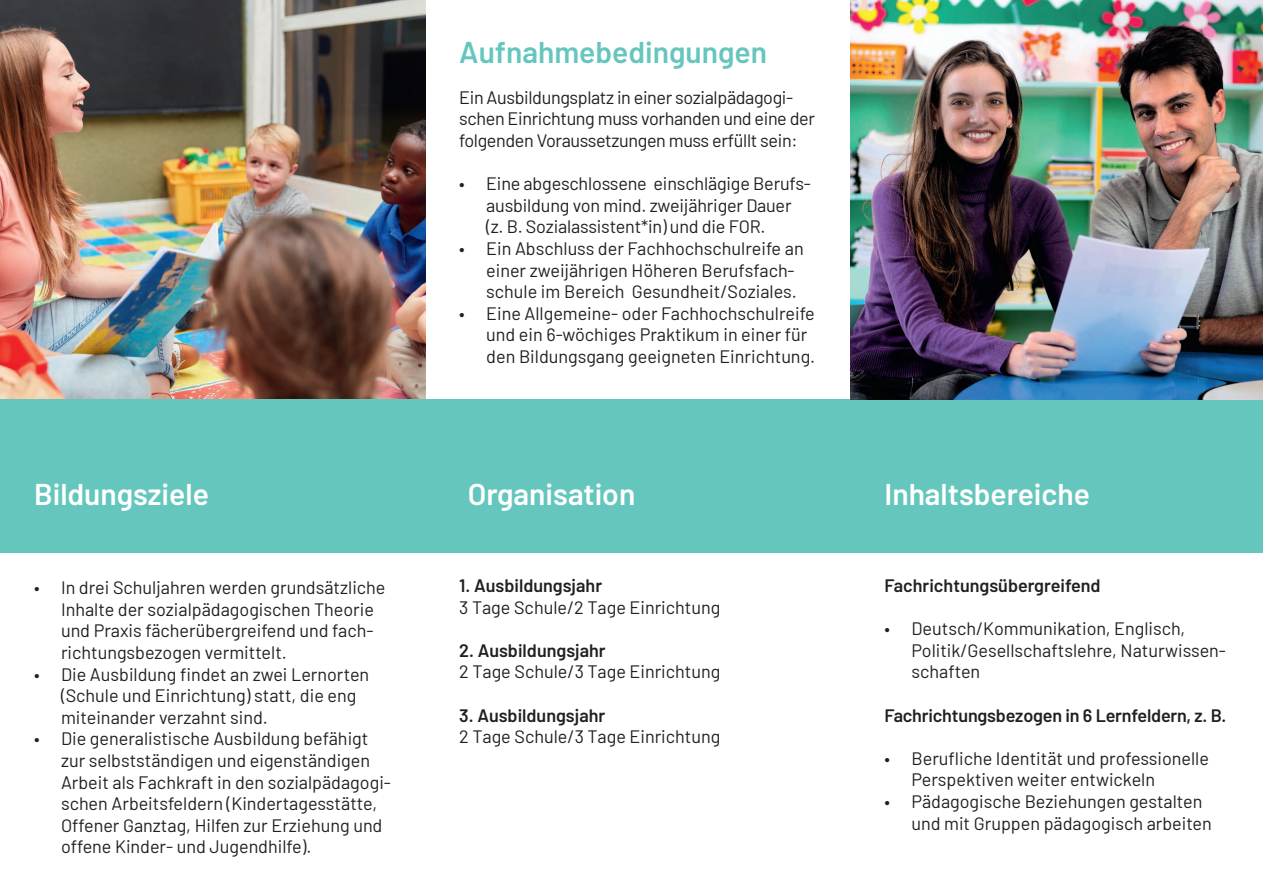
<style>
.page{position:relative;width:1263px;height:893px;background:#fff}
.page>*{position:absolute;margin:0;border:0;box-sizing:border-box;transform-origin:0 0}
.t1{font:600 30px "Barlow";color:#fff}
.t2{font:600 30px "Barlow";color:#65c6be}
.t3{font:18px/21.6px "Barlow";color:#231f20}
.t4{font:18px/21.6px "Barlow";letter-spacing:-.02em;color:#231f20}
.t5{font:600 18px "Barlow";color:#231f20}
</style>
<div class="page">
<img style="left:0;top:0;width:425px;height:400px">
<div style="left:0;top:400px;width:1263px;height:153px;background:#65c6be"></div>
<img style="left:850px;top:0;width:413px;height:399px">
<h1 class="t2" style="left:459px;top:30px;width:309px">Aufnahmebedingungen</h1>
<p class="t4" style="left:459px;top:85px;width:357px">Ein Ausbildungsplatz in einer sozialpädagogi&shy;schen Einrichtung muss vorhanden und eine der folgenden Voraussetzungen muss erfüllt sein:</p>
<p class="t3" style="left:486px;top:171px;width:326px;text-indent:-27px">• Eine abgeschlossene einschlägige Berufs&shy;ausbildung von mind. zweijähriger Dauer (z. B. Sozialassistent*in) und die FOR.</p>
<p class="t3" style="left:486px;top:236px;width:319px;text-indent:-27px">• Ein Abschluss der Fachhochschulreife an einer zweijährigen Höheren Berufsfach&shy;schule im Bereich Gesundheit/Soziales.</p>
<p class="t3" style="left:486px;top:301px;width:331px;text-indent:-27px">• Eine Allgemeine- oder Fachhochschulreife und ein 6-wöchiges Praktikum in einer für den Bildungsgang geeigneten Einrichtung.</p>
<h1 class="t1" style="left:34px;top:472px;width:176px">Bildungsziele</h1>
<h1 class="t1" style="left:468px;top:472px;width:169px">Organisation</h1>
<p class="t3" style="left:61px;top:575px;width:326px;text-indent:-27px">• In drei Schuljahren werden grundsätzliche Inhalte der sozialpädagogischen Theorie und Praxis fächerübergreifend und fach&shy;richtungsbezogen vermittelt.</p>
<p class="t3" style="left:61px;top:662px;width:310px;text-indent:-27px">• Die Ausbildung findet an zwei Lernorten (Schule und Einrichtung) statt, die eng miteinander verzahnt sind.</p>
<p class="t3" style="left:61px;top:727px;width:332px;text-indent:-27px">• Die generalistische Ausbildung befähigt zur selbstständigen und eigenständigen Arbeit als Fachkraft in den sozialpädagogi&shy;schen Arbeitsfeldern (Kindertagesstätte, Offener Ganztag, Hilfen zur Erziehung und offene Kinder- und Jugendhilfe).</p>
<p class="t5" style="left:459px;top:572px;width:144px">1. Ausbildungsjahr</p>
<p class="t3" style="left:459px;top:595px;width:263px">3 Tage Schule/2 Tage Einrichtung</p>
<p class="t5" style="left:459px;top:637px;width:148px">2. Ausbildungsjahr</p>
<p class="t3" style="left:459px;top:660px;width:263px">2 Tage Schule/3 Tage Einrichtung</p>
<p class="t5" style="left:459px;top:702px;width:148px">3. Ausbildungsjahr</p>
<p class="t3" style="left:459px;top:725px;width:263px">2 Tage Schule/3 Tage Einrichtung</p>
<h1 class="t1" style="left:884px;top:472px;width:207px">Inhaltsbereiche</h1>
<p class="t5" style="left:884px;top:572px;width:218px">Fachrichtungsübergreifend</p>
<p class="t3" style="left:911px;top:617px;width:316px;text-indent:-27px">• Deutsch/Kommunikation, Englisch,<br>Politik/Gesellschaftslehre, Naturwissen&shy;schaften</p>
<p class="t5" style="left:884px;top:702px;width:343px">Fachrichtungsbezogen in 6 Lernfeldern, z. B.</p>
<p class="t3" style="left:911px;top:746px;width:299px;text-indent:-27px">• Berufliche Identität und professionelle<br>Perspektiven weiter entwickeln</p>
<p class="t3" style="left:911px;top:789px;width:302px;text-indent:-27px">• Pädagogische Beziehungen gestalten und mit Gruppen pädagogisch arbeiten</p>
</div>
